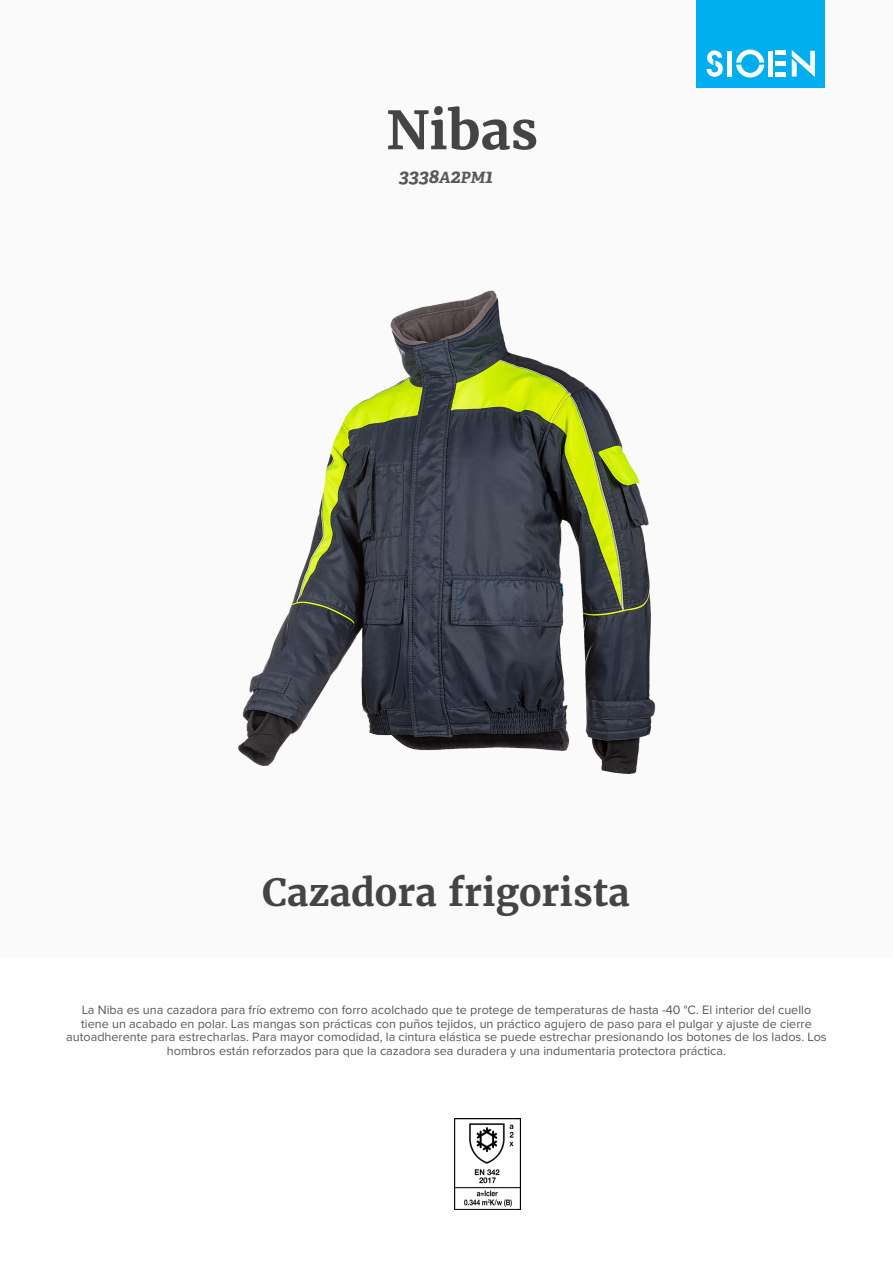
<style>
.page{position:relative;width:893px;height:1263px;background:#fff}
.page>*{position:absolute;margin:0;border:0;box-sizing:border-box;transform-origin:0 0}
.product_name{font:700 52.5px "Merriweather";color:#444}
.product_h2{font:700 37.5px "Merriweather";color:#444}
.product_ref{font:italic 700 19.5px "Adelle";color:#57585a}
.product_description{font:12.6px/13.6px "Proxima Nova";color:#57585a;text-align:center}
.s1{font-size:15.6px}
</style>
<div class="page">
<div style="left:0;top:0;width:893px;height:957px;background:#fafafa"></div>
<div style="left:697px;top:0;width:128px;height:88px;background:#00aeef"></div>
<svg style="left:707px;top:50px;width:16px;height:27px"></svg>
<svg style="left:736px;top:50px;width:28px;height:28px"></svg>
<div style="left:727px;top:51px;width:5px;height:26px;background:#fff"></div>
<div style="left:768px;top:51px;width:5px;height:26px;background:#fff"></div>
<div style="left:775px;top:72px;width:11px;height:5px;background:#fff"></div>
<div style="left:775px;top:61px;width:11px;height:5px;background:#fff"></div>
<hr style="left:775px;top:51px;width:11px;height:4px;background:#fff">
<svg style="left:792px;top:50px;width:23px;height:27px"></svg>
<img style="left:454px;top:1118px;width:67px;height:92px">
<img style="left:238px;top:290px;width:418px;height:484px">
<p class="product_name" style="left:387px;top:97px;width:153px">Nibas</p>
<p class="product_ref" style="left:399px;top:164px;width:96px">3338<span class="s1">A</span>2<span class="s1">PM</span>1</p>
<p class="product_h2" style="left:262px;top:868px;width:369px">Cazadora frigorista</p>
<p class="product_description" style="left:66px;top:1002px;width:762px">La Niba es una cazadora para frío extremo con forro acolchado que te protege de temperaturas de hasta -40 °C. El interior del cuello<br>tiene un acabado en polar. Las mangas son prácticas con puños tejidos, un práctico agujero de paso para el pulgar y ajuste de cierre autoadherente para estrecharlas. Para mayor comodidad, la cintura elástica se puede estrechar presionando los botones de los lados. Los hombros están reforzados para que la cazadora sea duradera y una indumentaria protectora práctica.</p>
</div>
